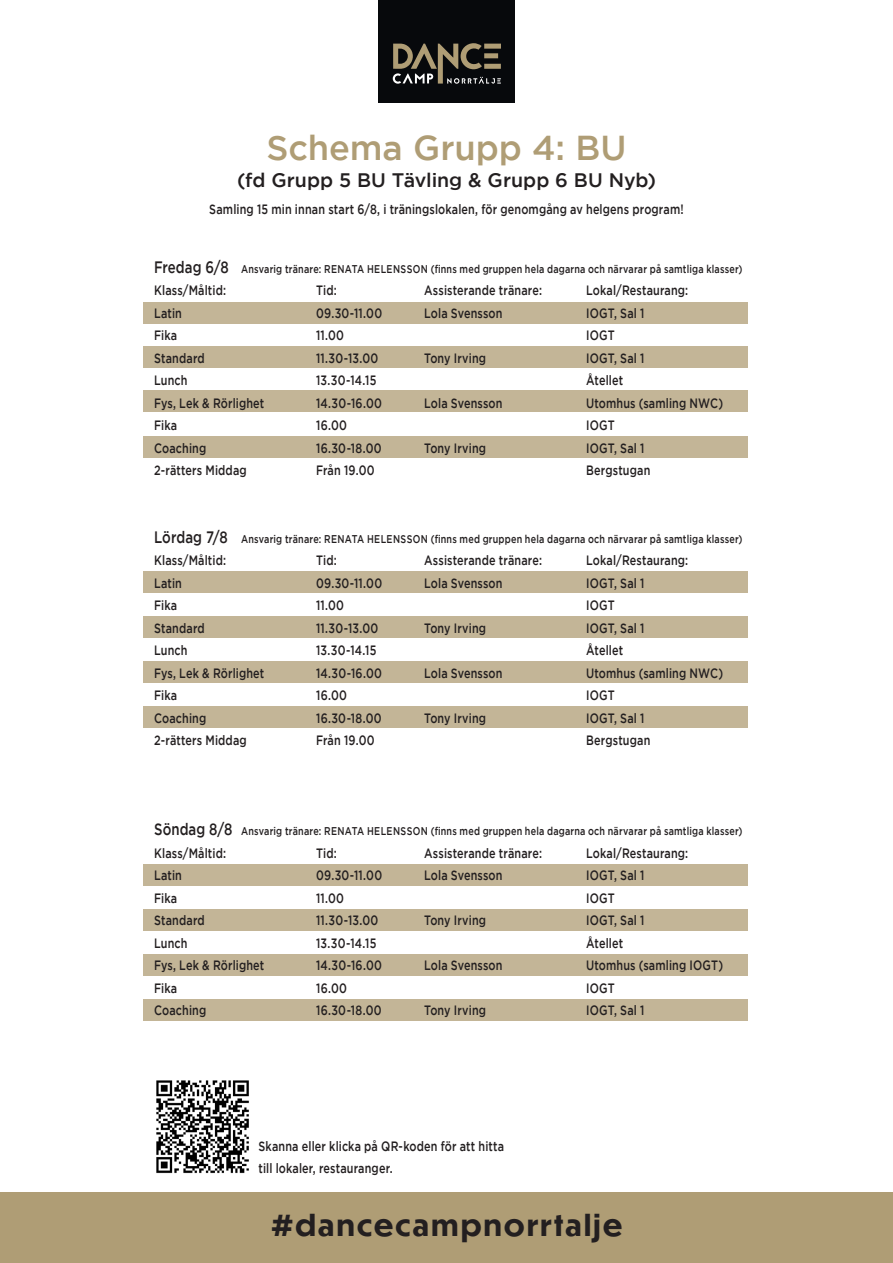
<style>
.page{position:relative;width:893px;height:1263px;background:#fff}
.page>*{position:absolute;margin:0;border:0;box-sizing:border-box;transform-origin:0 0}
.t1{font:500 34.5px "Gotham";letter-spacing:-.005em;color:#af9d75}
.t2{font:700 28.5px "Dunbar Tall";letter-spacing:.085em;color:#231f20}
.t3{font:500 19.5px "Gotham";color:#231f20}
.t4{font:500 16.5px "Gotham";letter-spacing:.005em;color:#231f20;scale:.8 1}
.t5{font:500 13.5px "Gotham";letter-spacing:.015em;color:#231f20;scale:.8 1}
.t6{font:500 11.25px "Gotham";letter-spacing:.02em;color:#231f20;scale:.8 1}
</style>
<div class="page">
<div style="left:144px;top:302px;width:604px;height:22px;background:#c3b597"></div>
<div style="left:144px;top:346px;width:604px;height:22px;background:#c3b597"></div>
<div style="left:144px;top:390px;width:604px;height:22px;background:#c3b597"></div>
<div style="left:144px;top:436px;width:604px;height:21px;background:#c3b597"></div>
<div style="left:144px;top:571px;width:604px;height:22px;background:#c3b597"></div>
<div style="left:144px;top:617px;width:604px;height:21px;background:#c3b597"></div>
<div style="left:144px;top:661px;width:604px;height:22px;background:#c3b597"></div>
<div style="left:144px;top:706px;width:604px;height:22px;background:#c3b597"></div>
<div style="left:144px;top:864px;width:604px;height:21px;background:#c3b597"></div>
<div style="left:144px;top:909px;width:604px;height:22px;background:#c3b597"></div>
<div style="left:144px;top:954px;width:604px;height:22px;background:#c3b597"></div>
<div style="left:144px;top:999px;width:604px;height:22px;background:#c3b597"></div>
<div style="left:0;top:1193px;width:893px;height:70px;background:#af9d75"></div>
<div style="left:378px;top:0;width:137px;height:102px;background:#07090c"></div>
<svg style="left:393px;top:43px;width:108px;height:41px"></svg>
<img style="left:156px;top:1080px;width:93px;height:94px">
<p class="t1" style="left:266px;top:128px;width:362px">Schema Grupp 4: BU</p>
<p class="t3" style="left:237px;top:169px;width:420px">(fd Grupp 5 BU Tävling &amp; Grupp 6 BU Nyb)</p>
<p class="t5" style="left:209px;top:201px;width:594px">Samling 15 min innan start 6/8, i träningslokalen, för genomgång av helgens program!</p>
<p class="t4" style="left:154px;top:257px;width:95px">Fredag 6/8</p>
<p class="t5" style="left:154px;top:283px;width:91px">Klass/Måltid:</p>
<p class="t5" style="left:316px;top:283px;width:27px">Tid:</p>
<p class="t5" style="left:424px;top:283px;width:149px">Assisterande tränare:</p>
<p class="t5" style="left:586px;top:283px;width:129px">Lokal/Restaurang:</p>
<p class="t5" style="left:154px;top:305px;width:36px">Latin</p>
<p class="t5" style="left:316px;top:305px;width:84px">09.30-11.00</p>
<p class="t5" style="left:424px;top:305px;width:100px">Lola Svensson</p>
<p class="t5" style="left:586px;top:305px;width:74px">IOGT, Sal 1</p>
<p class="t5" style="left:154px;top:328px;width:30px">Fika</p>
<p class="t5" style="left:316px;top:328px;width:36px">11.00</p>
<p class="t5" style="left:586px;top:328px;width:37px">IOGT</p>
<p class="t5" style="left:154px;top:350px;width:65px">Standard</p>
<p class="t5" style="left:316px;top:350px;width:79px">11.30-13.00</p>
<p class="t5" style="left:424px;top:350px;width:79px">Tony Irving</p>
<p class="t5" style="left:586px;top:350px;width:74px">IOGT, Sal 1</p>
<p class="t5" style="left:154px;top:373px;width:43px">Lunch</p>
<p class="t5" style="left:316px;top:373px;width:77px">13.30-14.15</p>
<p class="t5" style="left:586px;top:373px;width:48px">Åtellet</p>
<p class="t5" style="left:154px;top:395px;width:139px">Fys, Lek &amp; Rörlighet</p>
<p class="t5" style="left:316px;top:395px;width:84px">14.30-16.00</p>
<p class="t5" style="left:424px;top:395px;width:100px">Lola Svensson</p>
<p class="t5" style="left:586px;top:395px;width:173px">Utomhus (samling NWC)</p>
<p class="t5" style="left:154px;top:418px;width:30px">Fika</p>
<p class="t5" style="left:316px;top:418px;width:40px">16.00</p>
<p class="t5" style="left:586px;top:418px;width:37px">IOGT</p>
<p class="t5" style="left:154px;top:440px;width:67px">Coaching</p>
<p class="t5" style="left:316px;top:440px;width:83px">16.30-18.00</p>
<p class="t5" style="left:424px;top:440px;width:79px">Tony Irving</p>
<p class="t5" style="left:586px;top:440px;width:74px">IOGT, Sal 1</p>
<p class="t5" style="left:154px;top:463px;width:117px">2-rätters Middag</p>
<p class="t5" style="left:316px;top:463px;width:75px">Från 19.00</p>
<p class="t5" style="left:586px;top:463px;width:82px">Bergstugan</p>
<p class="t6" style="left:241px;top:262px;width:628px">Ansvarig tränare: RENATA HELENSSON (finns med gruppen hela dagarna och närvarar på samtliga klasser)</p>
<p class="t4" style="left:154px;top:527px;width:94px">Lördag 7/8</p>
<p class="t5" style="left:154px;top:553px;width:91px">Klass/Måltid:</p>
<p class="t5" style="left:316px;top:553px;width:27px">Tid:</p>
<p class="t5" style="left:424px;top:553px;width:149px">Assisterande tränare:</p>
<p class="t5" style="left:586px;top:553px;width:129px">Lokal/Restaurang:</p>
<p class="t5" style="left:154px;top:575px;width:36px">Latin</p>
<p class="t5" style="left:316px;top:575px;width:84px">09.30-11.00</p>
<p class="t5" style="left:424px;top:575px;width:100px">Lola Svensson</p>
<p class="t5" style="left:586px;top:575px;width:74px">IOGT, Sal 1</p>
<p class="t5" style="left:154px;top:598px;width:30px">Fika</p>
<p class="t5" style="left:316px;top:598px;width:36px">11.00</p>
<p class="t5" style="left:586px;top:598px;width:37px">IOGT</p>
<p class="t5" style="left:154px;top:620px;width:65px">Standard</p>
<p class="t5" style="left:316px;top:620px;width:79px">11.30-13.00</p>
<p class="t5" style="left:424px;top:620px;width:79px">Tony Irving</p>
<p class="t5" style="left:586px;top:620px;width:74px">IOGT, Sal 1</p>
<p class="t5" style="left:154px;top:643px;width:43px">Lunch</p>
<p class="t5" style="left:316px;top:643px;width:77px">13.30-14.15</p>
<p class="t5" style="left:586px;top:643px;width:48px">Åtellet</p>
<p class="t5" style="left:154px;top:665px;width:139px">Fys, Lek &amp; Rörlighet</p>
<p class="t5" style="left:316px;top:665px;width:84px">14.30-16.00</p>
<p class="t5" style="left:424px;top:665px;width:100px">Lola Svensson</p>
<p class="t5" style="left:586px;top:665px;width:173px">Utomhus (samling NWC)</p>
<p class="t5" style="left:154px;top:688px;width:30px">Fika</p>
<p class="t5" style="left:316px;top:688px;width:40px">16.00</p>
<p class="t5" style="left:586px;top:688px;width:37px">IOGT</p>
<p class="t5" style="left:154px;top:710px;width:67px">Coaching</p>
<p class="t5" style="left:316px;top:710px;width:83px">16.30-18.00</p>
<p class="t5" style="left:424px;top:710px;width:79px">Tony Irving</p>
<p class="t5" style="left:586px;top:710px;width:74px">IOGT, Sal 1</p>
<p class="t5" style="left:154px;top:733px;width:117px">2-rätters Middag</p>
<p class="t5" style="left:316px;top:733px;width:75px">Från 19.00</p>
<p class="t5" style="left:586px;top:733px;width:82px">Bergstugan</p>
<p class="t6" style="left:241px;top:533px;width:628px">Ansvarig tränare: RENATA HELENSSON (finns med gruppen hela dagarna och närvarar på samtliga klasser)</p>
<p class="t4" style="left:154px;top:820px;width:99px">Söndag 8/8</p>
<p class="t5" style="left:154px;top:845px;width:91px">Klass/Måltid:</p>
<p class="t5" style="left:316px;top:845px;width:27px">Tid:</p>
<p class="t5" style="left:424px;top:845px;width:149px">Assisterande tränare:</p>
<p class="t5" style="left:586px;top:845px;width:129px">Lokal/Restaurang:</p>
<p class="t5" style="left:154px;top:868px;width:36px">Latin</p>
<p class="t5" style="left:316px;top:868px;width:84px">09.30-11.00</p>
<p class="t5" style="left:424px;top:868px;width:100px">Lola Svensson</p>
<p class="t5" style="left:586px;top:868px;width:74px">IOGT, Sal 1</p>
<p class="t5" style="left:154px;top:890px;width:30px">Fika</p>
<p class="t5" style="left:316px;top:890px;width:36px">11.00</p>
<p class="t5" style="left:586px;top:890px;width:37px">IOGT</p>
<p class="t5" style="left:154px;top:913px;width:65px">Standard</p>
<p class="t5" style="left:316px;top:913px;width:79px">11.30-13.00</p>
<p class="t5" style="left:424px;top:913px;width:79px">Tony Irving</p>
<p class="t5" style="left:586px;top:913px;width:74px">IOGT, Sal 1</p>
<p class="t5" style="left:154px;top:935px;width:43px">Lunch</p>
<p class="t5" style="left:316px;top:935px;width:77px">13.30-14.15</p>
<p class="t5" style="left:586px;top:935px;width:48px">Åtellet</p>
<p class="t5" style="left:154px;top:958px;width:139px">Fys, Lek &amp; Rörlighet</p>
<p class="t5" style="left:316px;top:958px;width:84px">14.30-16.00</p>
<p class="t5" style="left:424px;top:958px;width:100px">Lola Svensson</p>
<p class="t5" style="left:586px;top:958px;width:173px">Utomhus (samling IOGT)</p>
<p class="t5" style="left:154px;top:980px;width:30px">Fika</p>
<p class="t5" style="left:316px;top:980px;width:40px">16.00</p>
<p class="t5" style="left:586px;top:980px;width:37px">IOGT</p>
<p class="t5" style="left:154px;top:1003px;width:67px">Coaching</p>
<p class="t5" style="left:316px;top:1003px;width:83px">16.30-18.00</p>
<p class="t5" style="left:424px;top:1003px;width:79px">Tony Irving</p>
<p class="t5" style="left:586px;top:1003px;width:74px">IOGT, Sal 1</p>
<p class="t6" style="left:241px;top:825px;width:628px">Ansvarig tränare: RENATA HELENSSON (finns med gruppen hela dagarna och närvarar på samtliga klasser)</p>
<p class="t5" style="left:259px;top:1138px;width:309px">Skanna eller klicka på QR-koden för att hitta</p>
<p class="t5" style="left:259px;top:1161px;width:169px">till lokaler, restauranger.</p>
<p class="t2" style="left:271px;top:1205px;width:353px">#dancecampnorrtalje</p>
</div>
